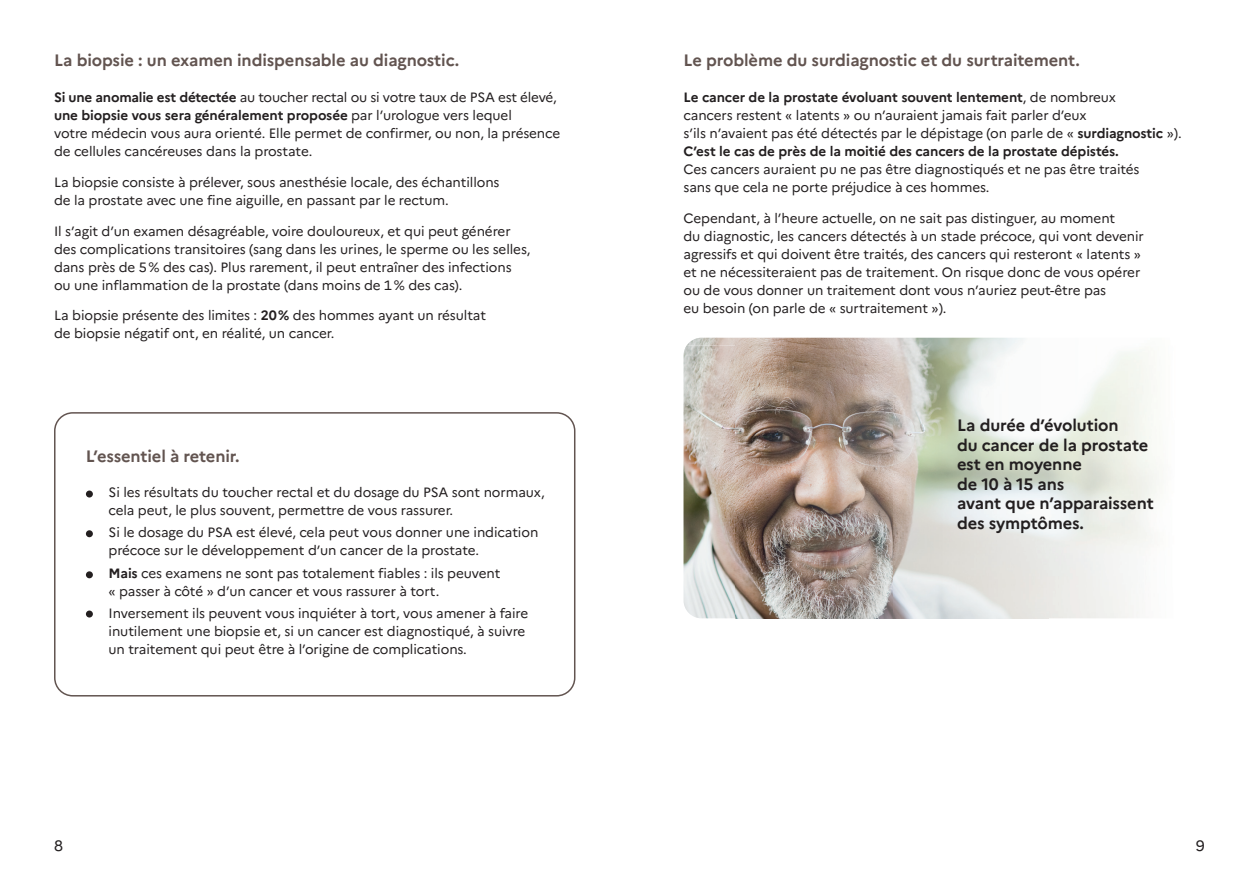
<style>
.page{position:relative;width:1259px;height:893px;background:#fff}
.page>*{position:absolute;margin:0;border:0;box-sizing:border-box;transform-origin:0 0}
.t1{font:700 16.5px "Marianne";letter-spacing:-.01em;color:#625450}
.t2{font:700 16.5px/19.5px "Marianne";letter-spacing:-.01em;color:#231f20}
.t3{font:15px "Marianne";color:#231f20}
.t4{font:13.5px/18px "Marianne";letter-spacing:-.01em;color:#231f20}
.s1{font-weight:700}
</style>
<div class="page">
<div style="left:54px;top:412px;width:521px;height:284px;border:2px solid #625450;border-radius:18px"></div>
<div style="left:86px;top:490px;width:7px;height:7px;background:#231f20;border-radius:50%"></div>
<div style="left:86px;top:530px;width:7px;height:7px;background:#231f20;border-radius:50%"></div>
<div style="left:86px;top:571px;width:7px;height:7px;background:#231f20;border-radius:50%"></div>
<div style="left:86px;top:610px;width:7px;height:7px;background:#231f20;border-radius:50%"></div>
<img style="left:687px;top:338px;width:338px;height:7px">
<img style="left:683px;top:345px;width:477px;height:273px">
<p class="t1" style="left:54px;top:50px;width:407px">La biopsie : un examen indispensable au diagnostic.</p>
<p class="t4" style="left:54px;top:88px;width:508px"><span class="s1">Si une anomalie est détectée</span> au toucher rectal ou si votre taux de PSA est élevé, <span class="s1">une biopsie vous sera généralement proposée</span> par l’urologue vers lequel<br>votre médecin vous aura orienté. Elle permet de confirmer, ou non, la présence de cellules cancéreuses dans la prostate.</p>
<p class="t4" style="left:54px;top:173px;width:447px">La biopsie consiste à prélever, sous anesthésie locale, des échantillons de la prostate avec une fine aiguille, en passant par le rectum.</p>
<p class="t4" style="left:54px;top:222px;width:478px">Il s’agit d’un examen désagréable, voire douloureux, et qui peut générer des complications transitoires (sang dans les urines, le sperme ou les selles, dans près de 5 % des cas). Plus rarement, il peut entraîner des infections ou une inflammation de la prostate (dans moins de 1 % des cas).</p>
<p class="t4" style="left:54px;top:307px;width:433px">La biopsie présente des limites : <span class="s1">20 %</span> des hommes ayant un résultat de biopsie négatif ont, en réalité, un cancer.</p>
<p class="t1" style="left:86px;top:446px;width:155px">L’essentiel à retenir.</p>
<p class="t4" style="left:109px;top:483px;width:438px">Si les résultats du toucher rectal et du dosage du PSA sont normaux, cela peut, le plus souvent, permettre de vous rassurer.</p>
<p class="t4" style="left:109px;top:523px;width:431px">Si le dosage du PSA est élevé, cela peut vous donner une indication précoce sur le développement d’un cancer de la prostate.</p>
<p class="t4" style="left:109px;top:564px;width:393px"><span class="s1">Mais</span> ces examens ne sont pas totalement fiables : ils peuvent « passer à côté » d’un cancer et vous rassurer à tort.</p>
<p class="t4" style="left:109px;top:604px;width:421px">Inversement ils peuvent vous inquiéter à tort, vous amener à faire inutilement une biopsie et, si un cancer est diagnostiqué, à suivre un traitement qui peut être à l’origine de complications.</p>
<p class="t3" style="left:54px;top:836px;width:10px">8</p>
<p class="t1" style="left:683px;top:50px;width:398px">Le problème du surdiagnostic et du surtraitement.</p>
<p class="t4" style="left:683px;top:88px;width:500px"><span class="s1">Le cancer de la prostate évoluant souvent lentement</span>, de nombreux<br>cancers restent « latents » ou n’auraient jamais fait parler d’eux<br>s’ils n’avaient pas été détectés par le dépistage (on parle de « <span class="s1">surdiagnostic</span> »).<br><span class="s1">C’est le cas de près de la moitié des cancers de la prostate dépistés.</span></p>
<p class="t4" style="left:683px;top:160px;width:457px">Ces cancers auraient pu ne pas être diagnostiqués et ne pas être traités sans que cela ne porte préjudice à ces hommes.</p>
<p class="t4" style="left:683px;top:209px;width:462px">Cependant, à l’heure actuelle, on ne sait pas distinguer, au moment<br>du diagnostic, les cancers détectés à un stade précoce, qui vont devenir agressifs et qui doivent être traités, des cancers qui resteront « latents » et ne nécessiteraient pas de traitement. On risque donc de vous opérer ou de vous donner un traitement dont vous n’auriez peut-être pas<br>eu besoin (on parle de « surtraitement »).</p>
<p class="t2" style="left:957px;top:416px;width:198px">La durée d’évolution<br>du cancer de la prostate est en moyenne<br>de 10 à 15 ans<br>avant que n’apparaissent des symptômes.</p>
<p class="t3" style="left:1196px;top:836px;width:10px">9</p>
</div>
